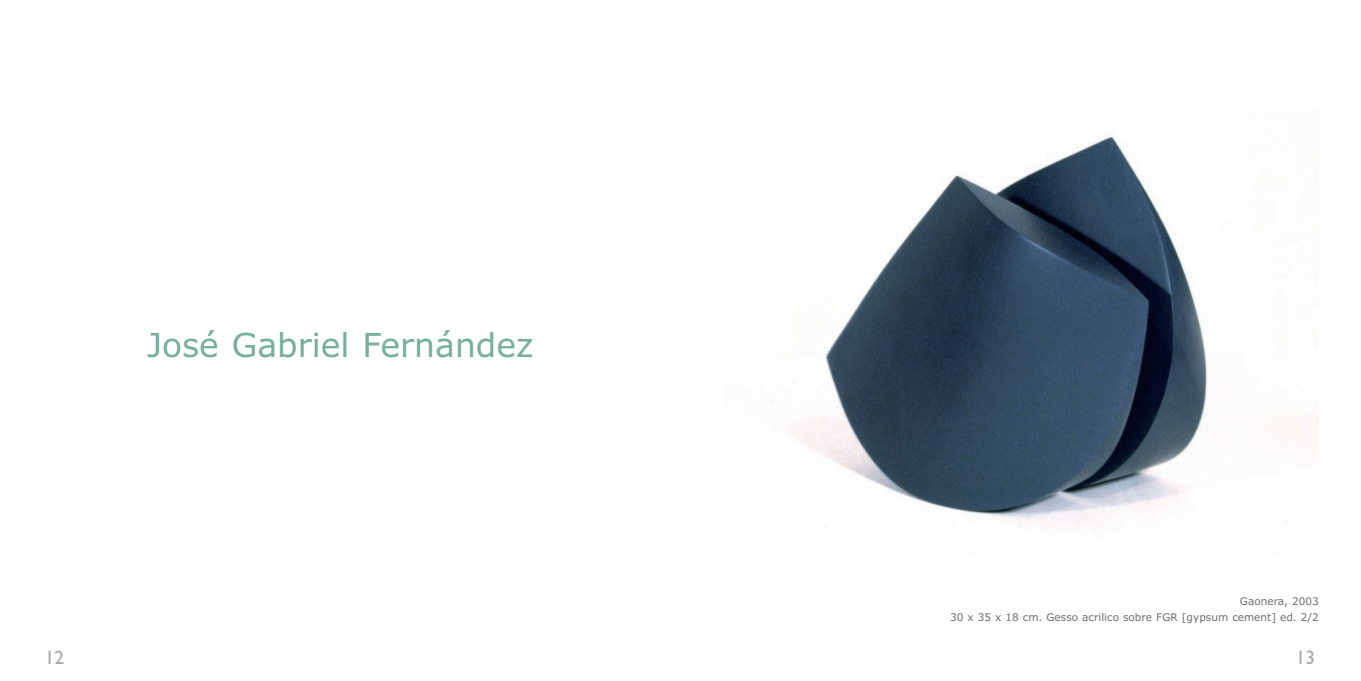
<style>
.page{position:relative;width:1361px;height:681px;background:#fff}
.page>*{position:absolute;margin:0;border:0;box-sizing:border-box;transform-origin:0 0}
.t1{font:33px "Verdana";color:#76af9e}
.t2{font:19.5px "Gill Sans";color:#a8a9ad}
.t3{font:10.5px/16.5px "Verdana";color:#6c6d70;text-align:right}
</style>
<div class="page">
<img style="left:771px;top:136px;width:547px;height:393px">
<h1 class="t1" style="left:147px;top:326px;width:388px">José Gabriel Fernández</h1>
<p class="t3" style="left:950px;top:592px;width:370px">Gaonera, 2003<br>30 x 35 x 18 cm. Gesso acrilico sobre FGR [gypsum cement] ed. 2/2</p>
<h2 class="t2" style="left:45px;top:645px;width:21px">12</h2>
<h2 class="t2" style="left:1296px;top:645px;width:21px">13</h2>
</div>
